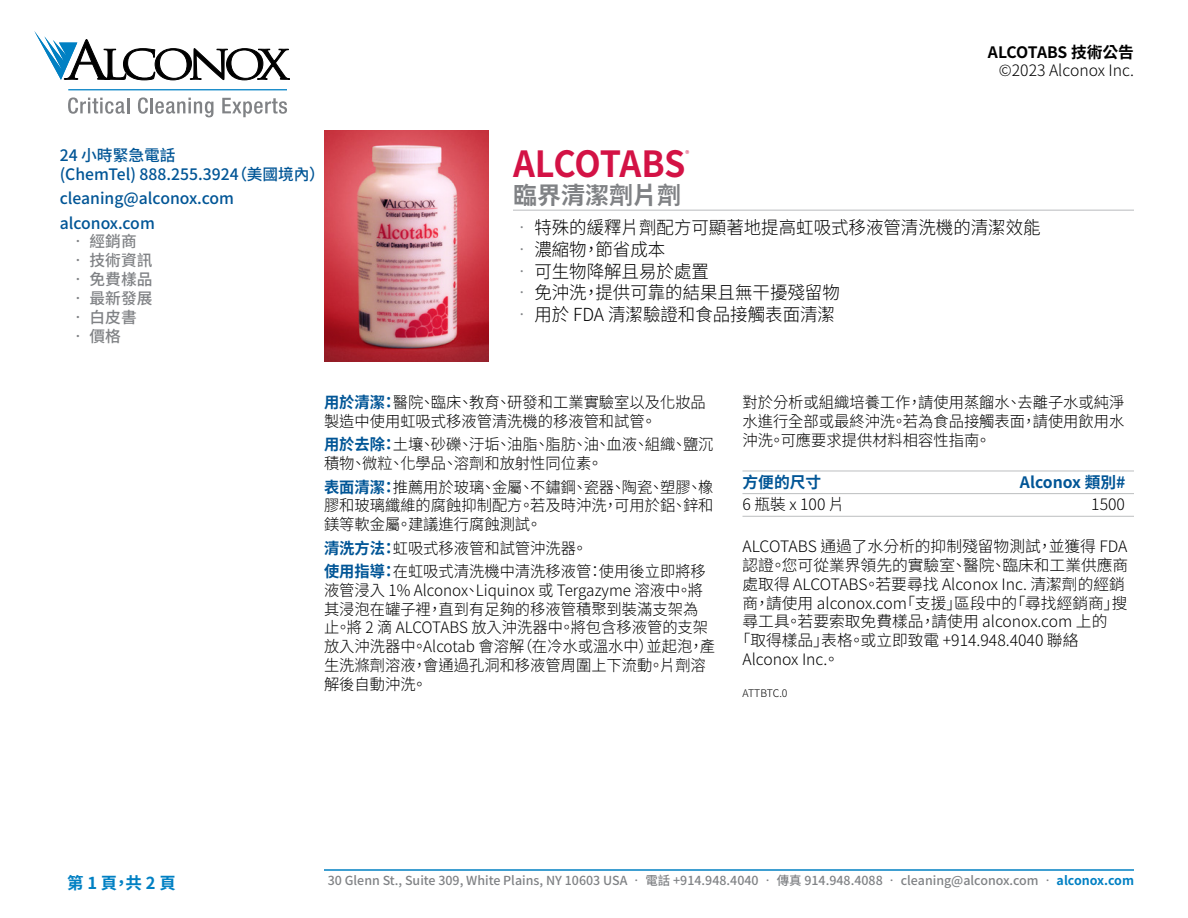
<style>
.page{position:relative;width:1188px;height:918px;background:#fff}
.page>*{position:absolute;margin:0;border:0;box-sizing:border-box;transform-origin:0 0}
.t1{font:700 36px "Noto Sans CJ Ktc";letter-spacing:-.03em;color:#d31245;scale:.95 1}
.t2{font:700 24px "Noto Sans CJ Ktc";color:#808285}
.t3{font:300 18px "Noto Sans CJ Ktc";color:#000}
.t4{font:700 16.5px "Noto Sans CJ Ktc";color:#0080c3}
.t5{font:300 15.75px/18.9px "Noto Sans CJ Ktc";color:#000}
.t6{font:500 15.75px/18.9px "Noto Sans CJ Ktc";color:#005596}
.t7{font:500 15.75px "Noto Sans CJ Ktc";color:#808285}
.t8{font:700 15.75px "Noto Sans CJ Ktc";color:#005596}
.t9{font:700 15.75px "Noto Sans CJ Ktc";letter-spacing:-.01em;color:#000}
.t10{font:500 12.45px "Noto Sans CJ Ktc";color:#808285}
.t11{font:300 10.5px "Noto Sans CJ Ktc";letter-spacing:-.025em;color:#000}
.t12{font:300 8.7px "Noto Sans CJ Ktc";color:#d31245;scale:.95 1}
.s1{color:#808285}
.s2{font-weight:700;color:#005596}
.s3{font-weight:700;color:#0080c3}
</style>
<div class="page">
<hr style="left:513px;top:210px;width:621px;height:1px;background:#bcbec0">
<hr style="left:324px;top:869px;width:810px;height:2px;background:#0080c3">
<hr style="left:742px;top:471px;width:392px;height:1px;background:#bcbec0">
<hr style="left:742px;top:493px;width:392px;height:1px;background:#bcbec0">
<hr style="left:742px;top:516px;width:392px;height:1px;background:#bcbec0">
<img style="left:324px;top:130px;width:164px;height:232px">
<svg style="left:34px;top:31px;width:256px;height:49px"></svg>
<svg style="left:68px;top:97px;width:61px;height:17px"></svg>
<svg style="left:138px;top:97px;width:10px;height:17px"></svg>
<hr style="left:150px;top:98px;width:3px;height:15px;background:#808285">
<svg style="left:155px;top:98px;width:58px;height:19px"></svg>
<svg style="left:222px;top:98px;width:65px;height:19px"></svg>
<hr style="left:68px;top:89px;width:219px;height:1px;background:#0080c3">
<p class="t9" style="left:988px;top:43px;width:148px">ALCOTABS 技術公告</p>
<p class="t5" style="left:999px;top:62px;width:137px">©2023 Alconox Inc.</p>
<p class="t6" style="left:60px;top:146px;width:267px">24 小時緊急電話<br>(ChemTel) 888.255.3924（美國境內）</p>
<p class="t6" style="left:60px;top:187px;width:176px;line-height:24.3px">cleaning@alconox.com alconox.com</p>
<p class="t7" style="left:70px;top:233px;width:68px">• 經銷商</p>
<p class="t7" style="left:70px;top:252px;width:84px">• 技術資訊</p>
<p class="t7" style="left:70px;top:271px;width:84px">• 免費樣品</p>
<p class="t7" style="left:70px;top:290px;width:84px">• 最新發展</p>
<p class="t7" style="left:70px;top:308px;width:68px">• 白皮書</p>
<p class="t7" style="left:70px;top:327px;width:52px">• 價格</p>
<h1 class="t1" style="left:513px;top:144px;width:183px">ALCOTABS</h1>
<p class="t12" style="left:686px;top:149px;width:5px">®</p>
<h2 class="t2" style="left:513px;top:182px;width:169px">臨界清潔劑片劑</h2>
<p class="t3" style="left:513px;top:218px;width:529px"><span class="s1">•</span> 特殊的緩釋片劑配方可顯著地提高虹吸式移液管清洗機的清潔效能</p>
<p class="t3" style="left:513px;top:239px;width:154px"><span class="s1">•</span> 濃縮物，節省成本</p>
<p class="t3" style="left:513px;top:261px;width:197px"><span class="s1">•</span> 可生物降解且易於處置</p>
<p class="t3" style="left:513px;top:283px;width:328px"><span class="s1">•</span> 免沖洗，提供可靠的結果且無干擾殘留物</p>
<p class="t3" style="left:513px;top:304px;width:324px"><span class="s1">•</span> 用於 FDA 清潔驗證和食品接觸表面清潔</p>
<p class="t5" style="left:324px;top:393px;width:383px"><span class="s2">用於清潔：</span>醫院、臨床、教育、研發和工業實驗室以及化妝品製造中使用虹吸式移液管清洗機的移液管和試管。</p>
<p class="t5" style="left:324px;top:436px;width:391px"><span class="s2">用於去除：</span>土壤、砂礫、汙垢、油脂、脂肪、油、血液、組織、鹽沉積物、微粒、化學品、溶劑和放射性同位素。</p>
<p class="t5" style="left:324px;top:478px;width:391px;text-align:justify"><span class="s2">表面清潔：</span>推薦用於玻璃、金屬、不鏽鋼、瓷器、陶瓷、塑膠、橡膠和玻璃纖維的腐蝕抑制配方。若及時沖洗，可用於鋁、鋅和鎂等軟金屬。建議進行腐蝕測試。</p>
<p class="t5" style="left:324px;top:537px;width:383px;line-height:23.2px"><span class="s2">清洗方法：</span>虹吸式移液管和試管沖洗器。<br><span class="s2">使用指導：</span>在虹吸式清洗機中清洗移液管：使用後立即將移</p>
<p class="t5" style="left:324px;top:581px;width:393px">液管浸入 1% Alconox、Liquinox 或 Tergazyme 溶液中。將其浸泡在罐子裡，直到有足夠的移液管積聚到裝滿支架為止。將 2 滴 ALCOTABS 放入沖洗器中。將包含移液管的支架放入沖洗器中。Alcotab 會溶解（在冷水或溫水中）並起泡，產生洗滌劑溶液，會通過孔洞和移液管周圍上下流動。片劑溶解後自動沖洗。</p>
<p class="t5" style="left:742px;top:393px;width:383px;text-align:justify">對於分析或組織培養工作，請使用蒸餾水、去離子水或純淨水進行全部或最終沖洗。若為食品接觸表面，請使用飲用水沖洗。可應要求提供材料相容性指南。</p>
<p class="t8" style="left:742px;top:473px;width:80px">方便的尺寸</p>
<p class="t8" style="left:1020px;top:473px;width:107px">Alconox 類別#</p>
<p class="t5" style="left:742px;top:495px;width:104px">6 瓶裝 x 100 片</p>
<p class="t5" style="left:1091px;top:495px;width:35px">1500</p>
<p class="t5" style="left:742px;top:537px;width:387px">ALCOTABS 通過了水分析的抑制殘留物測試，並獲得 FDA</p>
<p class="t5" style="left:742px;top:556px;width:387px">認證。您可從業界領先的實驗室、醫院、臨床和工業供應商</p>
<p class="t5" style="left:742px;top:575px;width:384px">處取得 ALCOTABS。若要尋找 Alconox Inc. 清潔劑的經銷</p>
<p class="t5" style="left:742px;top:594px;width:387px">商，請使用 alconox.com「支援」區段中的「尋找經銷商」搜</p>
<p class="t5" style="left:742px;top:613px;width:366px">尋工具。若要索取免費樣品，請使用 alconox.com 上的</p>
<p class="t5" style="left:735px;top:631px;width:345px">「取得樣品」表格。或立即致電 +914.948.4040 聯絡</p>
<p class="t5" style="left:742px;top:650px;width:98px">Alconox Inc.。</p>
<p class="t11" style="left:742px;top:687px;width:47px">ATTBTC.0</p>
<p class="t4" style="left:67px;top:873px;width:110px">第 1 頁，共 2 頁</p>
<p class="t10" style="left:328px;top:874px;width:808px">30 Glenn St., Suite 309, White Plains, NY 10603 USA • 電話 +914.948.4040 • 傳真 914.948.4088 • cleaning@alconox.com • <span class="s3">alconox.com</span></p>
</div>
